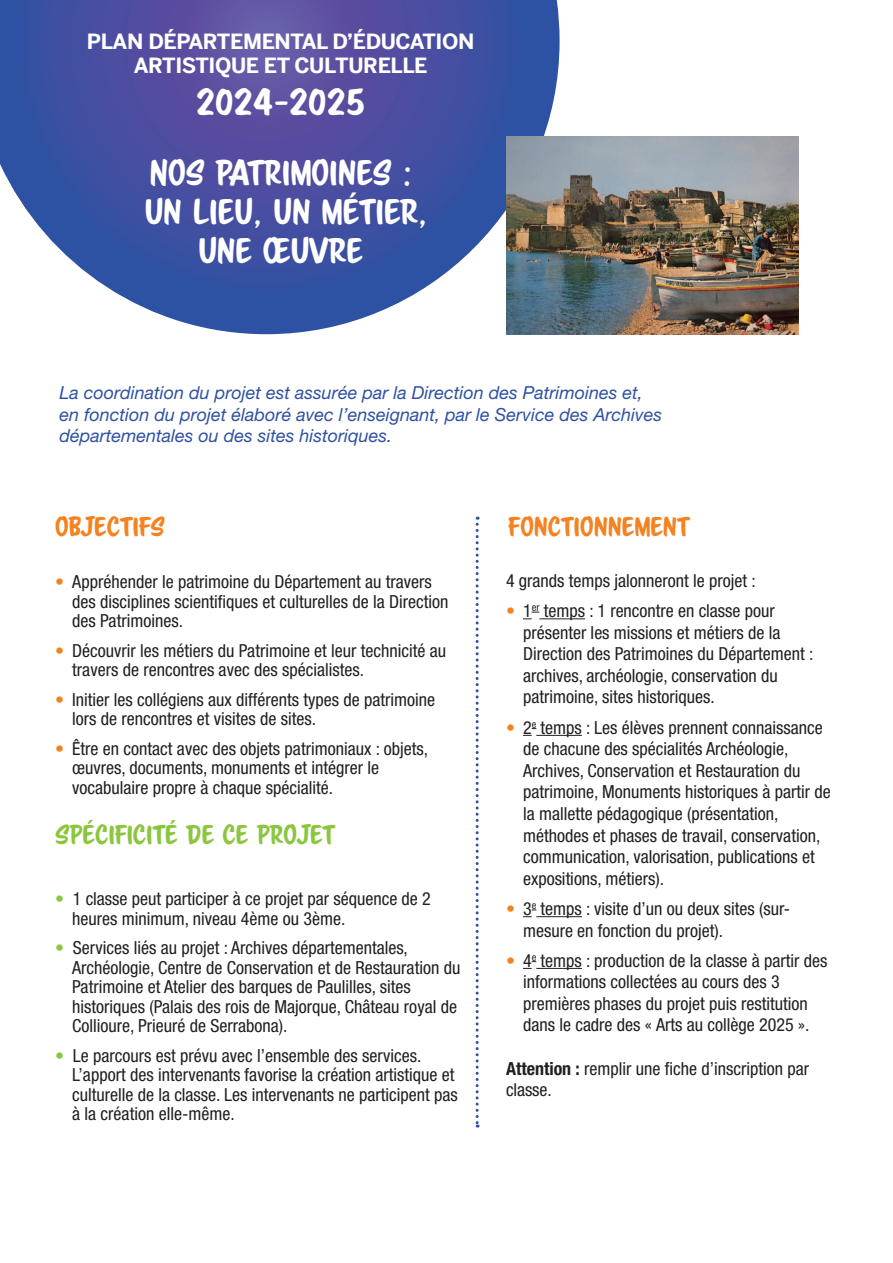
<style>
.page{position:relative;width:893px;height:1263px;background:#fff}
.page>*{position:absolute;margin:0;border:0;box-sizing:border-box;transform-origin:0 0}
.t1{font:33px "Scriptorama Markdown JF";color:#fff}
.t2{font:31.5px/39px "Scriptorama Markdown JF";color:#fff;text-align:center}
.t3{font:24px "Scriptorama Markdown JF";color:#f58220}
.t4{font:24px "Scriptorama Markdown JF";color:#8bc63e}
.t5{font:700 21px/24px "Benton Sans";letter-spacing:-.02em;color:#fff;text-align:center}
.t6{font:condensed 18px/21.6px "Helvetica Neue LT Std";color:#231f20}
.t7{font:italic 18px/21.6px "Helvetica Neue LT Std";color:#2d51a3}
.s1{color:#f58220}
.s2{color:#8bc63e}
.s3{font-weight:700}
</style>
<div class="page">
<svg style="left:0;top:0;width:560px;height:334px;background:#5a65ad"></svg>
<svg style="left:523px;top:612px;width:16px;height:7px"></svg>
<hr style="left:539px;top:618px;width:46px;height:1px;background:#231f20">
<hr style="left:536px;top:735px;width:46px;height:1px;background:#231f20">
<svg style="left:523px;top:910px;width:13px;height:7px"></svg>
<hr style="left:536px;top:916px;width:46px;height:1px;background:#231f20">
<hr style="left:536px;top:968px;width:46px;height:1px;background:#231f20">
<svg style="left:476px;top:517px;width:3px;height:610px"></svg>
<img style="left:506px;top:136px;width:292px;height:198px">
<p class="t5" style="left:87px;top:28px;width:389px">PLAN DÉPARTEMENTAL D’ÉDUCATION<br>ARTISTIQUE ET CULTURELLE</p>
<h1 class="t1" style="left:196px;top:81px;width:171px">2024-2025</h1>
<h2 class="t2" style="left:145px;top:154px;width:284px">NOS PATRIMOINES :<br>UN LIEU, UN MÉTIER,<br>UNE ŒUVRE</h2>
<p class="t7" style="left:60px;top:381px;width:604px">La coordination du projet est assurée par la Direction des Patrimoines et, en fonction du projet élaboré avec l’enseignant, par le Service des Archives départementales ou des sites historiques.</p>
<h3 class="t3" style="left:55px;top:511px;width:111px">OBJECTIFS</h3>
<p class="t6" style="left:72px;top:572px;width:378px;line-height:19.5px;text-indent:-17px"><span class="s1">•</span> Appréhender le patrimoine du Département au travers des disciplines scientifiques et culturelles de la Direction des Patrimoines.</p>
<p class="t6" style="left:72px;top:640px;width:375px;line-height:19.5px;text-indent:-17px"><span class="s1">•</span> Découvrir les métiers du Patrimoine et leur technicité au travers de rencontres avec des spécialistes.</p>
<p class="t6" style="left:72px;top:689px;width:364px;line-height:19.5px;text-indent:-17px"><span class="s1">•</span> Initier les collégiens aux différents types de patrimoine lors de rencontres et visites de sites.</p>
<p class="t6" style="left:72px;top:738px;width:357px;line-height:19.5px;text-indent:-17px"><span class="s1">•</span> Être en contact avec des objets patrimoniaux : objets, œuvres, documents, monuments et intégrer le vocabulaire propre à chaque spécialité.</p>
<h3 class="t4" style="left:55px;top:819px;width:281px">SPÉCIFICITÉ DE CE PROJET</h3>
<p class="t6" style="left:72px;top:889px;width:360px;line-height:19.5px;text-indent:-17px"><span class="s2">•</span> 1 classe peut participer à ce projet par séquence de 2 heures minimum, niveau 4ème ou 3ème.</p>
<p class="t6" style="left:72px;top:938px;width:390px;line-height:19.5px;text-indent:-17px"><span class="s2">•</span> Services liés au projet : Archives départementales, Archéologie, Centre de Conservation et de Restauration du Patrimoine et Atelier des barques de Paulilles, sites historiques (Palais des rois de Majorque, Château royal de Collioure, Prieuré de Serrabona).</p>
<p class="t6" style="left:72px;top:1045px;width:387px;line-height:19.5px;text-indent:-17px"><span class="s2">•</span> Le parcours est prévu avec l’ensemble des services.<br>L’apport des intervenants favorise la création artistique et culturelle de la classe. Les intervenants ne participent pas à la création elle-même.</p>
<h3 class="t3" style="left:508px;top:511px;width:183px">FONCTIONNEMENT</h3>
<p class="t6" style="left:506px;top:570px;width:251px">4 grands temps jalonneront le projet :</p>
<p class="t6" style="left:523px;top:600px;width:292px;text-indent:-17px"><span class="s1">•</span> 1<sup>er</sup> temps : 1 rencontre en classe pour présenter les missions et métiers de la Direction des Patrimoines du Département : archives, archéologie, conservation du patrimoine, sites historiques.</p>
<p class="t6" style="left:523px;top:716px;width:309px;text-indent:-17px"><span class="s1">•</span> 2<sup>e</sup> temps : Les élèves prennent connaissance de chacune des spécialités Archéologie, Archives, Conservation et Restauration du patrimoine, Monuments historiques à partir de la mallette pédagogique (présentation, méthodes et phases de travail, conservation, communication, valorisation, publications et expositions, métiers).</p>
<p class="t6" style="left:523px;top:897px;width:269px;text-indent:-17px"><span class="s1">•</span> 3<sup>e</sup> temps : visite d’un ou deux sites (sur&shy;mesure en fonction du projet).</p>
<p class="t6" style="left:523px;top:949px;width:306px;text-indent:-17px"><span class="s1">•</span> 4<sup>e</sup> temps : production de la classe à partir des informations collectées au cours des 3 premières phases du projet puis restitution dans le cadre des « Arts au collège 2025 ».</p>
<p class="t6" style="left:506px;top:1057px;width:305px"><span class="s3">Attention :</span> remplir une fiche d’inscription par classe.</p>
</div>
